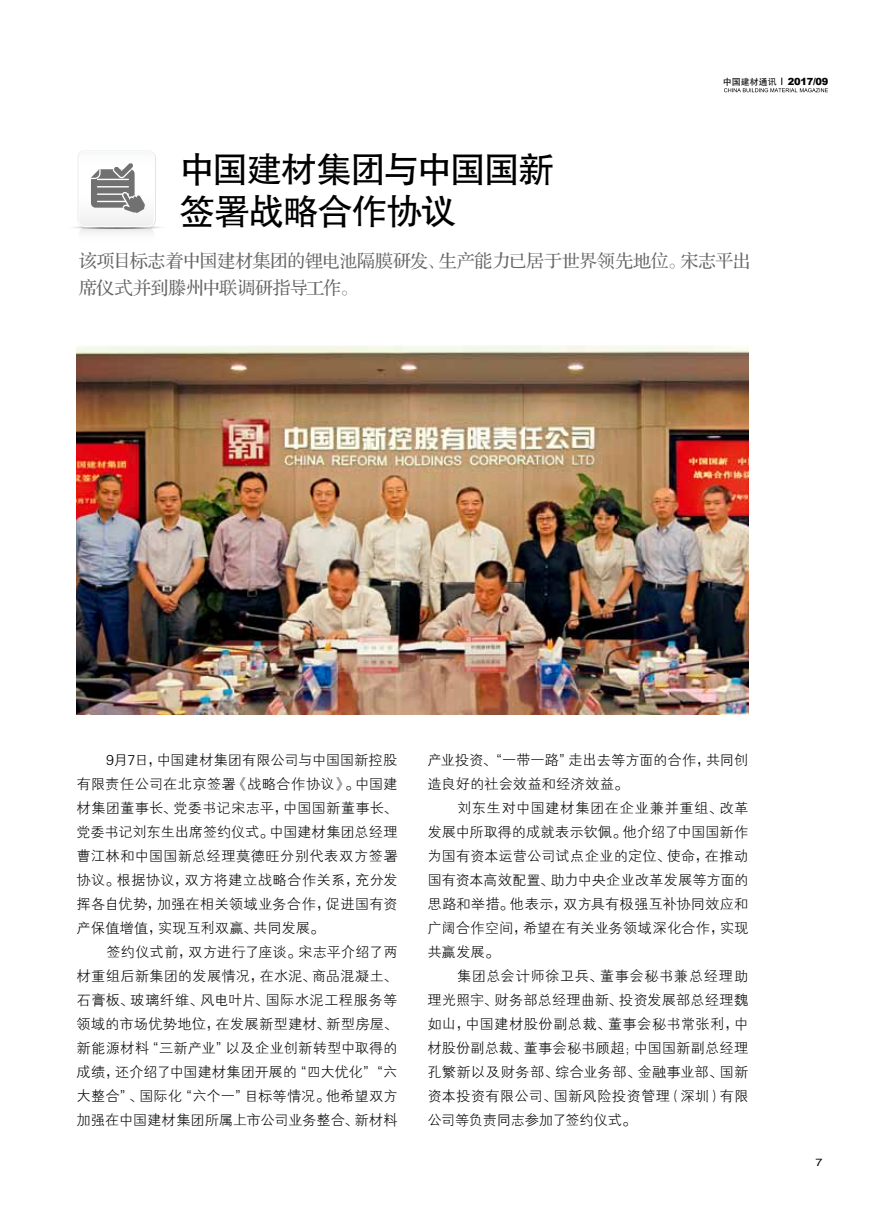
<style>
.page{position:relative;width:893px;height:1212px;background:#fff}
.page>*{position:absolute;margin:0;border:0;box-sizing:border-box;transform-origin:0 0}
.t1{font:36px/41.7px "FZHTJW GB1 0";letter-spacing:-.05em;color:#000}
.t2{font:18px/27px "FZS3 JW GB1 0";letter-spacing:-.025em;color:#666464}
.t3{font:14.25px/24px "FZXH1 JW GB1 0";letter-spacing:.005em;color:#000;text-align:justify}
.t4{font:10.5px "Helvetica";color:#000;scale:1.2 1}
.t5{font:900 9.9px "Arial";letter-spacing:-.025em;color:#000}
.s1{font-family:"FZHTJW GB1 0";font-weight:400;font-size:9px}
</style>
<div class="page">
<svg style="left:724px;top:78px;width:104px;height:14px"></svg>
<img style="left:77px;top:345px;width:671px;height:369px">
<svg style="left:73px;top:151px;width:89px;height:82px"></svg>
<h1 class="t1" style="left:179px;top:149px;width:377px">中国建材集团与中国国新签署战略合作协议</h1>
<p class="t5" style="left:723px;top:74px;width:107px"><span class="s1">中国建材通讯</span> 2017/09</p>
<p class="t2" style="left:79px;top:248px;width:673px">该项目标志着中国建材集团的锂电池隔膜研发、生产能力已居于世界领先地位。宋志平出席仪式并到滕州中联调研指导工作。</p>
<p class="t3" style="left:77px;top:748px;width:323px;text-indent:30px">9月7日，中国建材集团有限公司与中国国新控股有限责任公司在北京签署《战略合作协议》。中国建材集团董事长、党委书记宋志平，中国国新董事长、党委书记刘东生出席签约仪式。中国建材集团总经理曹江林和中国国新总经理莫德旺分别代表双方签署协议。根据协议，双方将建立战略合作关系，充分发挥各自优势，加强在相关领域业务合作，促进国有资产保值增值，实现互利双赢、共同发展。</p>
<p class="t3" style="left:77px;top:940px;width:323px;text-indent:30px">签约仪式前，双方进行了座谈。宋志平介绍了两材重组后新集团的发展情况，在水泥、商品混凝土、石膏板、玻璃纤维、风电叶片、国际水泥工程服务等领域的市场优势地位，在发展新型建材、新型房屋、新能源材料“三新产业”以及企业创新转型中取得的成绩，还介绍了中国建材集团开展的“四大优化”“六大整合”、国际化“六个一”目标等情况。他希望双方加强在中国建材集团所属上市公司业务整合、新材料</p>
<p class="t3" style="left:427px;top:748px;width:322px">产业投资、“一带一路”走出去等方面的合作，共同创造良好的社会效益和经济效益。</p>
<p class="t3" style="left:427px;top:796px;width:323px;text-indent:30px">刘东生对中国建材集团在企业兼并重组、改革发展中所取得的成就表示钦佩。他介绍了中国国新作为国有资本运营公司试点企业的定位、使命，在推动国有资本高效配置、助力中央企业改革发展等方面的思路和举措。他表示，双方具有极强互补协同效应和广阔合作空间，希望在有关业务领域深化合作，实现共赢发展。</p>
<p class="t3" style="left:427px;top:964px;width:323px;text-indent:30px">集团总会计师徐卫兵、董事会秘书兼总经理助理光照宇、财务部总经理曲新、投资发展部总经理魏如山，中国建材股份副总裁、董事会秘书常张利，中材股份副总裁、董事会秘书顾超；中国国新副总经理孔繁新以及财务部、综合业务部、金融事业部、国新资本投资有限公司、国新风险投资管理（深圳）有限公司等负责同志参加了签约仪式。</p>
<p class="t4" style="left:815px;top:1154px;width:7px">7</p>
</div>
